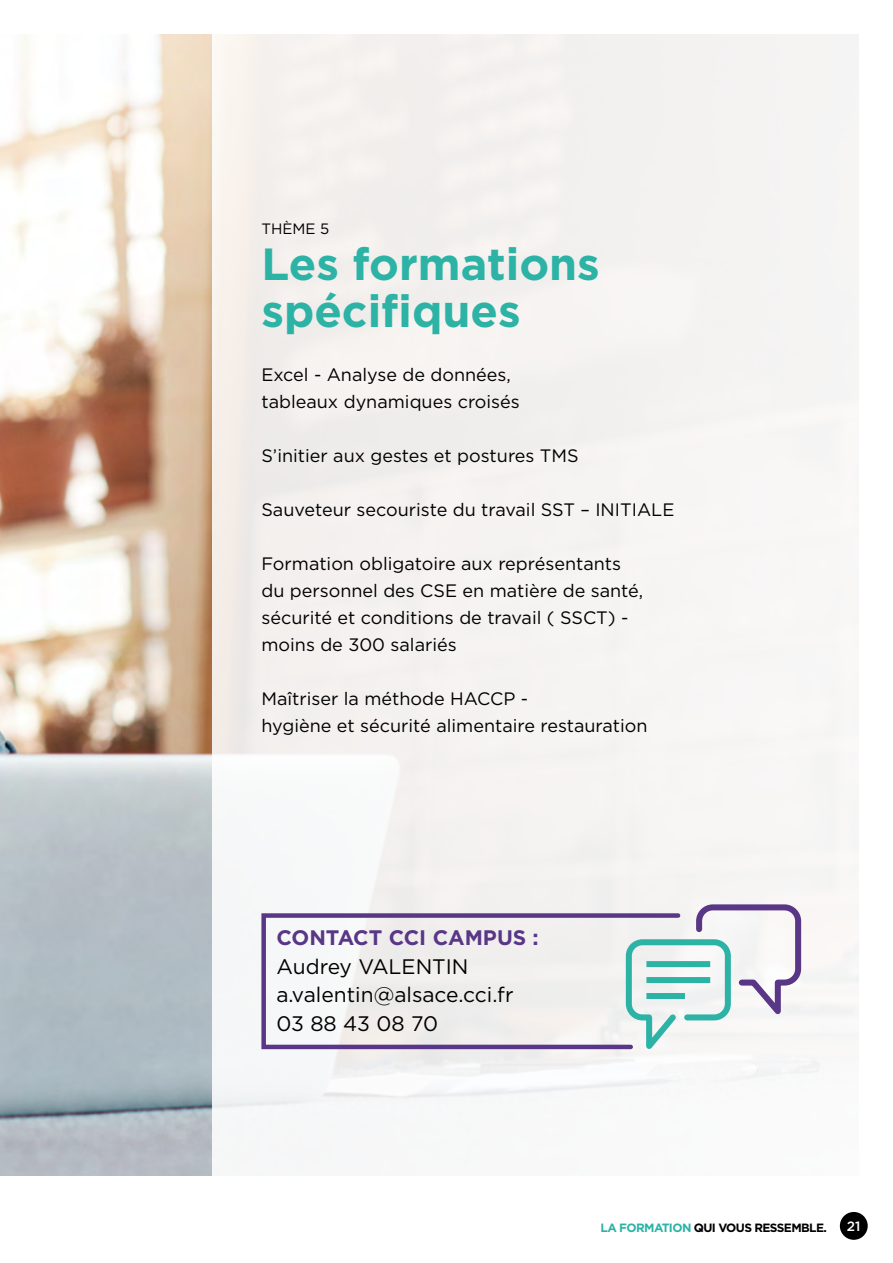
<style>
.page{position:relative;width:893px;height:1263px;background:#fff}
.page>*{position:absolute;margin:0;border:0;box-sizing:border-box;transform-origin:0 0}
.t1{font:700 45px/46.5px "Gotham";color:#2cb3a5}
.t2{font:21px/28.5px "Gotham";color:#000}
.t3{font:700 21px "Gotham";color:#593686}
.t4{font:18px/27px "Gotham";color:#000}
.t5{font:15px "Gotham";color:#000}
.t6{font:500 13.5px "Gotham";color:#fff}
.t7{font:700 12px "Gotham";letter-spacing:-.05em;color:#000}
.s1{color:#2cb3a5}
</style>
<div class="page">
<img style="left:0;top:34px;width:213px;height:1142px">
<div style="left:213px;top:21px;width:678px;height:1180px;background:linear-gradient(to right,#f3f0ee,#f9f8f8)"></div>
<div style="left:840px;top:1212px;width:28px;height:28px;background:#000;border-radius:50%"></div>
<svg style="left:259px;top:911px;width:364px;height:140px"></svg>
<svg style="left:623px;top:901px;width:181px;height:162px"></svg>
<div style="left:646px;top:961px;width:64px;height:6px;background:#2cb3a5"></div>
<div style="left:646px;top:977px;width:64px;height:6px;background:#2cb3a5"></div>
<div style="left:646px;top:993px;width:39px;height:6px;background:#2cb3a5"></div>
<p class="t5" style="left:261px;top:219px;width:69px">THÈME 5</p>
<h1 class="t1" style="left:261px;top:241px;width:340px">Les formations spécifiques</h1>
<p class="t4" style="left:261px;top:361px;width:260px">Excel - Analyse de données, tableaux dynamiques croisés</p>
<p class="t4" style="left:261px;top:442px;width:319px">S’initier aux gestes et postures TMS</p>
<p class="t4" style="left:261px;top:496px;width:414px">Sauveteur secouriste du travail SST – INITIALE</p>
<p class="t4" style="left:261px;top:550px;width:383px">Formation obligatoire aux représentants du personnel des CSE en matière de santé, sécurité et conditions de travail ( SSCT) - moins de 300 salariés</p>
<p class="t4" style="left:261px;top:685px;width:388px">Maîtriser la méthode HACCP -<br>hygiène et sécurité alimentaire restauration</p>
<p class="t3" style="left:276px;top:924px;width:264px">CONTACT CCI CAMPUS :</p>
<p class="t2" style="left:276px;top:952px;width:239px">Audrey VALENTIN a.valentin@alsace.cci.fr<br>03 88 43 08 70</p>
<p class="t7" style="left:600px;top:1219px;width:228px"><span class="s1">LA FORMATION</span> QUI VOUS RESSEMBLE.</p>
<p class="t6" style="left:847px;top:1218px;width:15px">21</p>
</div>
